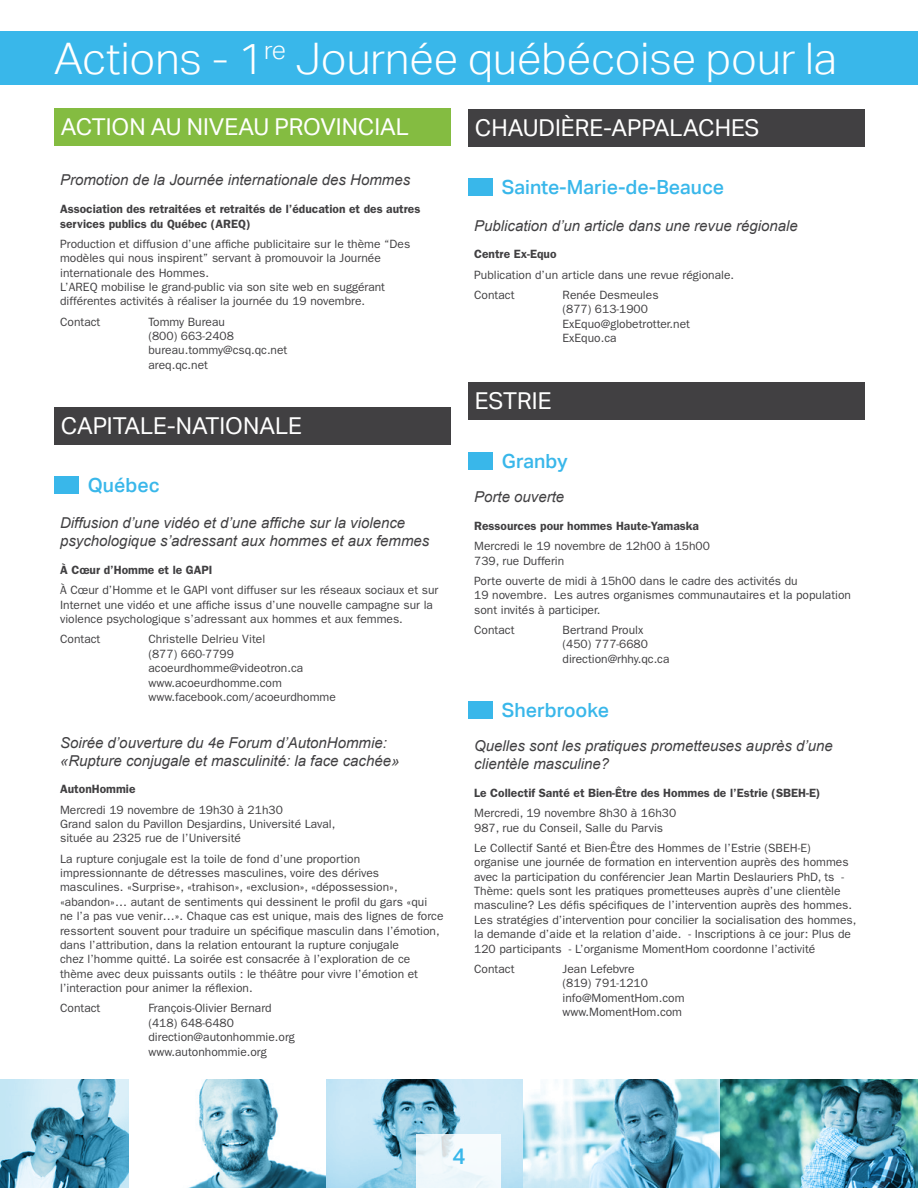
<style>
.page{position:relative;width:918px;height:1188px;background:#fff}
.page>*{position:absolute;margin:0;border:0;box-sizing:border-box;transform-origin:0 0}
.t1{font:300 43.5px "Aktiv Grotesk";color:#fff}
.t2{font:23.25px "Aktiv Grotesk";color:#fff}
.t3{font:500 22.5px "Aktiv Grotesk";color:#39b7ea}
.t4{font:500 19.5px "Aktiv Grotesk";color:#39b7ea}
.t5{font:italic 15px/18px "Arial";color:#414042}
.t6{font:12px/14.4px "ITC Franklin Gothic Std";color:#414042}
.t7{font:600 12px/14.4px "ITC Franklin Gothic Std";color:#414042}
</style>
<div class="page">
<div style="left:468px;top:382px;width:396px;height:38px;background:#414042"></div>
<img style="left:0;top:1079px;width:918px;height:109px">
<div style="left:0;top:31px;width:918px;height:54px;background:#39b7ea"></div>
<svg style="left:417px;top:1134px;width:84px;height:54px;fill:#f3f9fc"></svg>
<div style="left:468px;top:453px;width:24px;height:17px;background:#39b7ea"></div>
<div style="left:468px;top:701px;width:24px;height:18px;background:#39b7ea"></div>
<div style="left:54px;top:476px;width:24px;height:17px;background:#39b7ea"></div>
<div style="left:468px;top:178px;width:24px;height:18px;background:#39b7ea"></div>
<div style="left:54px;top:407px;width:396px;height:38px;background:#414042"></div>
<div style="left:54px;top:108px;width:396px;height:38px;background:#84bc41"></div>
<div style="left:468px;top:109px;width:396px;height:38px;background:#414042"></div>
<h1 class="t1" style="left:54px;top:34px;width:785px">Actions - 1<sup>re</sup> Journée québécoise pour la</h1>
<h2 class="t2" style="left:61px;top:113px;width:350px">ACTION AU NIVEAU PROVINCIAL</h2>
<h2 class="t2" style="left:475px;top:114px;width:286px">CHAUDIÈRE-APPALACHES</h2>
<p class="t5" style="left:60px;top:171px;width:352px">Promotion de la Journée internationale des Hommes</p>
<p class="t7" style="left:60px;top:202px;width:362px">Association des retraitées et retraités de l’éducation et des autres services publics du Québec (AREQ)</p>
<p class="t6" style="left:60px;top:237px;width:352px">Production et diffusion d’une affiche publicitaire sur le thème “Des modèles qui nous inspirent” servant à promouvoir la Journée internationale des Hommes.<br>L’AREQ mobilise le grand-public via son site web en suggérant différentes activités à réaliser la journée du 19 novembre.</p>
<p class="t6" style="left:60px;top:314px;width:42px">Contact</p>
<p class="t6" style="left:149px;top:314px;width:140px">Tommy Bureau<br>(800) 663-2408 bureau.tommy@csq.qc.net areq.qc.net</p>
<h2 class="t2" style="left:61px;top:412px;width:243px">CAPITALE-NATIONALE</h2>
<h3 class="t4" style="left:88px;top:473px;width:73px">Québec</h3>
<p class="t5" style="left:60px;top:514px;width:371px">Diffusion d’une vidéo et d’une affiche sur la violence psychologique s’adressant aux hommes et aux femmes</p>
<p class="t7" style="left:60px;top:563px;width:154px">À Cœur d’Homme et le GAPI</p>
<p class="t6" style="left:60px;top:583px;width:380px">À Cœur d’Homme et le GAPI vont diffuser sur les réseaux sociaux et sur<br>Internet une vidéo et une affiche issus d’une nouvelle campagne sur la violence psychologique s’adressant aux hommes et aux femmes.</p>
<p class="t6" style="left:60px;top:632px;width:42px">Contact</p>
<p class="t6" style="left:149px;top:632px;width:189px">Christelle Delrieu Vitel<br>(877) 660-7799 acoeurdhomme@videotron.ca www.acoeurdhomme.com www.facebook.com/acoeurdhomme</p>
<p class="t5" style="left:60px;top:734px;width:341px">Soirée d’ouverture du 4e Forum d’AutonHommie: «Rupture conjugale et masculinité: la face cachée»</p>
<p class="t7" style="left:60px;top:782px;width:77px">AutonHommie</p>
<p class="t6" style="left:60px;top:802px;width:277px">Mercredi 19 novembre de 19h30 à 21h30<br>Grand salon du Pavillon Desjardins, Université Laval, située au 2325 rue de l’Université</p>
<p class="t6" style="left:60px;top:851px;width:385px">La rupture conjugale est la toile de fond d’une proportion impressionnante de détresses masculines, voire des dérives masculines. «Surprise», «trahison», «exclusion», «dépossession», «abandon»… autant de sentiments qui dessinent le profil du gars «qui<br>ne l’a pas vue venir…». Chaque cas est unique, mais des lignes de force ressortent souvent pour traduire un spécifique masculin dans l’émotion, dans l’attribution, dans la relation entourant la rupture conjugale<br>chez l’homme quitté. La soirée est consacrée à l’exploration de ce thème avec deux puissants outils : le théâtre pour vivre l’émotion et l’interaction pour animer la réflexion.</p>
<p class="t6" style="left:60px;top:1001px;width:42px">Contact</p>
<p class="t6" style="left:149px;top:1001px;width:148px">François-Olivier Bernard (418) 648-6480 direction@autonhommie.org www.autonhommie.org</p>
<h3 class="t4" style="left:502px;top:175px;width:224px">Sainte-Marie-de-Beauce</h3>
<p class="t5" style="left:474px;top:217px;width:325px">Publication d’un article dans une revue régionale</p>
<p class="t7" style="left:474px;top:247px;width:84px">Centre Ex-Equo</p>
<p class="t6" style="left:474px;top:264px;width:261px;line-height:20.2px">Publication d’un article dans une revue régionale.<br>Contact</p>
<p class="t6" style="left:563px;top:288px;width:129px">Renée Desmeules (877) 613-1900<br>ExEquo@globetrotter.net<br>ExEquo.ca</p>
<h2 class="t2" style="left:475px;top:388px;width:78px">ESTRIE</h2>
<h3 class="t4" style="left:502px;top:449px;width:67px">Granby</h3>
<p class="t5" style="left:474px;top:488px;width:92px">Porte ouverte</p>
<p class="t7" style="left:474px;top:519px;width:226px">Ressources pour hommes Haute-Yamaska</p>
<p class="t6" style="left:474px;top:539px;width:237px">Mercredi le 19 novembre de 12h00 à 15h00<br>739, rue Dufferin</p>
<p class="t6" style="left:474px;top:574px;width:378px">Porte ouverte de midi à 15h00 dans le cadre des activités du<br>19 novembre. Les autres organismes communautaires et la population sont invités à participer.</p>
<p class="t6" style="left:474px;top:623px;width:42px">Contact</p>
<p class="t6" style="left:563px;top:623px;width:108px">Bertrand Proulx (450) 777-6680 direction@rhhy.qc.ca</p>
<h3 class="t4" style="left:502px;top:698px;width:109px">Sherbrooke</h3>
<p class="t5" style="left:474px;top:737px;width:360px">Quelles sont les pratiques prometteuses auprès d’une clientèle masculine?</p>
<p class="t7" style="left:474px;top:786px;width:348px">Le Collectif Santé et Bien-Être des Hommes de l’Estrie (SBEH-E)</p>
<p class="t6" style="left:474px;top:806px;width:204px">Mercredi, 19 novembre 8h30 à 16h30<br>987, rue du Conseil, Salle du Parvis</p>
<p class="t6" style="left:474px;top:841px;width:384px">Le Collectif Santé et Bien-Être des Hommes de l’Estrie (SBEH-E) organise une journée de formation en intervention auprès des hommes avec la participation du conférencier Jean Martin Deslauriers PhD, ts - Thème: quels sont les pratiques prometteuses auprès d’une clientèle masculine? Les défis spécifiques de l’intervention auprès des hommes.<br>Les stratégies d’intervention pour concilier la socialisation des hommes, la demande d’aide et la relation d’aide. - Inscriptions à ce jour: Plus de 120 participants - L’organisme MomentHom coordonne l’activité</p>
<p class="t6" style="left:474px;top:962px;width:42px">Contact</p>
<p class="t6" style="left:563px;top:962px;width:123px">Jean Lefebvre<br>(819) 791-1210 info@MomentHom.com www.MomentHom.com</p>
<h3 class="t3" style="left:452px;top:1142px;width:15px">4</h3>
</div>
